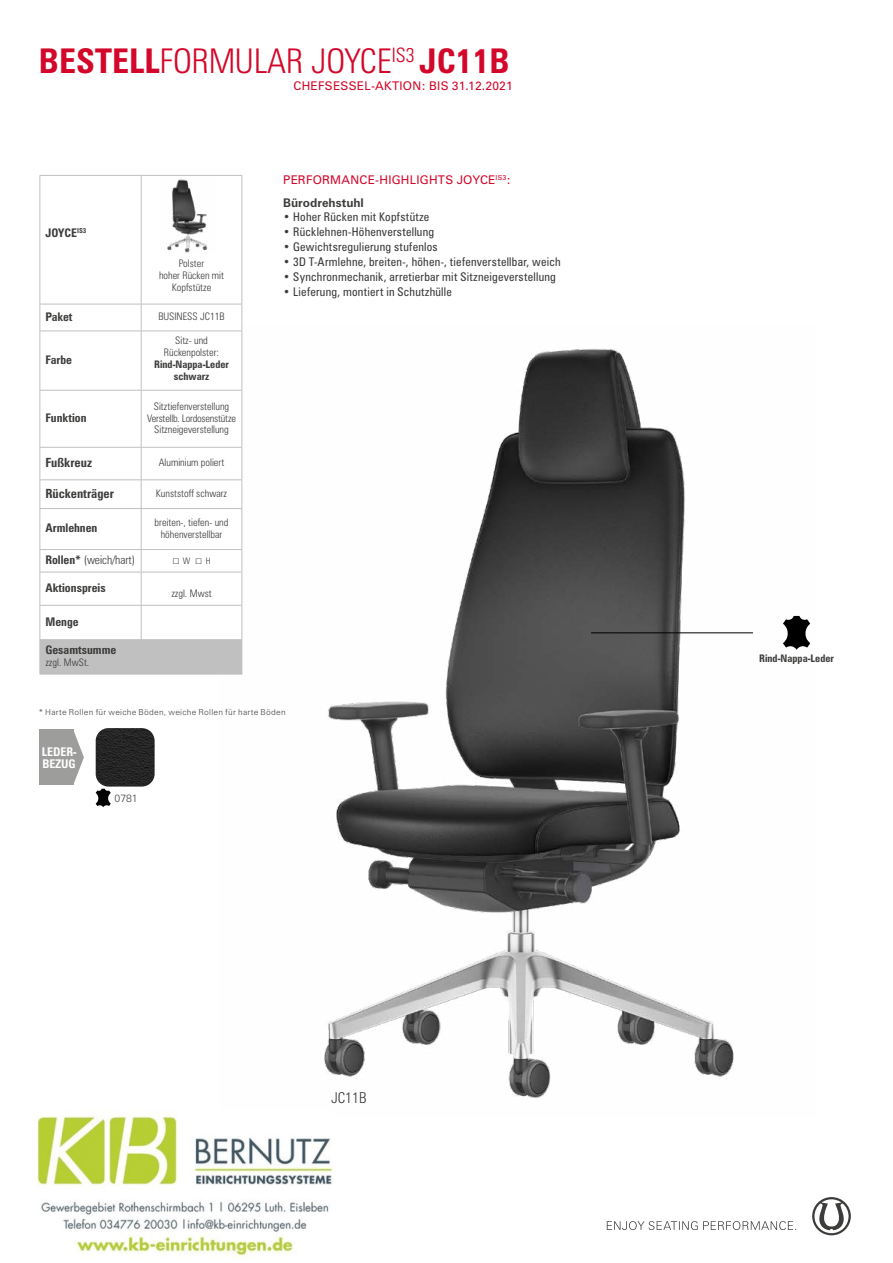
<style>
.page{position:relative;width:893px;height:1263px;background:#fff}
.page>*{position:absolute;margin:0;border:0;box-sizing:border-box;transform-origin:0 0}
.t1{font:34.05px "Zurich BT Light Condensed Head";color:#d3072a}
.t2{font:300 condensed 15px "Zurich BT";color:#3c3c3b}
.t3{font:12.6px "Zurich BT Bold Condensed Head";color:#3c3c3b}
.t4{font:condensed 12px "Zurich BT";letter-spacing:.02em;color:#3c3c3b}
.t5{font:12px "Zurich BT";letter-spacing:.02em;color:#d3072a}
.t6{font:700 12px "Zurich BT";color:#3c3c3b}
.t7{font:12px/12px "Zurich BT Bold Condensed Head";color:#fff}
.t8{font:11.85px "Zurich BT Bold Condensed Head";color:#3c3c3b}
.t9{font:11.85px "Zurich BT Light Condensed Head";letter-spacing:-.01em;color:#3c3c3b}
.t10{font:700 11.85px "Arial";color:#3c3c3b}
.t11{font:300 10.5px "Zurich BT";color:#3c3c3b}
.t12{font:10.35px/11.9px "Zurich BT Light Condensed Head";color:#3c3c3b;text-align:center}
.t13{font:10.35px/11.9px "Zurich BT Bold Condensed Head";color:#3c3c3b;text-align:center}
.t14{font:300 8.25px "Zurich BT";letter-spacing:.03em;color:#3c3c3b}
.s1{font-family:"Zurich BT Bold Condensed Head"}
.s2{font-family:"Zurich BT Light Condensed Head";font-weight:400;font-size:9px}
</style>
<div class="page">
<svg style="left:607px;top:1221px;width:189px;height:9px"></svg>
<svg style="left:812px;top:1197px;width:39px;height:38px"></svg>
<img style="left:242px;top:348px;width:569px;height:750px">
<svg style="left:41px;top:176px;width:201px;height:463px"></svg>
<div style="left:41px;top:640px;width:201px;height:34px;background:#c1c0c0"></div>
<hr style="left:40px;top:175px;width:101px;height:1px;background:#c1c0c0">
<hr style="left:40px;top:176px;width:1px;height:128px;background:#c1c0c0">
<hr style="left:141px;top:175px;width:101px;height:1px;background:#c1c0c0">
<hr style="left:141px;top:176px;width:1px;height:128px;background:#c1c0c0">
<hr style="left:242px;top:176px;width:1px;height:128px;background:#c1c0c0">
<hr style="left:40px;top:304px;width:101px;height:1px;background:#c1c0c0">
<svg style="left:40px;top:304px;width:1px;height:27px"></svg>
<hr style="left:141px;top:304px;width:101px;height:1px;background:#c1c0c0">
<svg style="left:141px;top:304px;width:1px;height:27px"></svg>
<svg style="left:242px;top:304px;width:1px;height:27px"></svg>
<hr style="left:40px;top:331px;width:101px;height:1px;background:#c1c0c0">
<hr style="left:40px;top:331px;width:1px;height:59px;background:#c1c0c0">
<hr style="left:141px;top:331px;width:101px;height:1px;background:#c1c0c0">
<hr style="left:141px;top:331px;width:1px;height:59px;background:#c1c0c0">
<hr style="left:242px;top:331px;width:1px;height:59px;background:#c1c0c0">
<hr style="left:40px;top:390px;width:101px;height:1px;background:#c1c0c0">
<hr style="left:40px;top:390px;width:1px;height:57px;background:#c1c0c0">
<hr style="left:141px;top:390px;width:101px;height:1px;background:#c1c0c0">
<hr style="left:141px;top:390px;width:1px;height:57px;background:#c1c0c0">
<hr style="left:242px;top:390px;width:1px;height:57px;background:#c1c0c0">
<hr style="left:40px;top:447px;width:101px;height:1px;background:#c1c0c0">
<hr style="left:40px;top:448px;width:1px;height:31px;background:#c1c0c0">
<hr style="left:141px;top:447px;width:101px;height:1px;background:#c1c0c0">
<hr style="left:141px;top:448px;width:1px;height:31px;background:#c1c0c0">
<hr style="left:242px;top:448px;width:1px;height:31px;background:#c1c0c0">
<hr style="left:40px;top:479px;width:101px;height:1px;background:#c1c0c0">
<svg style="left:40px;top:480px;width:1px;height:28px"></svg>
<hr style="left:141px;top:479px;width:101px;height:1px;background:#c1c0c0">
<svg style="left:141px;top:480px;width:1px;height:28px"></svg>
<svg style="left:242px;top:480px;width:1px;height:28px"></svg>
<hr style="left:40px;top:508px;width:101px;height:1px;background:#c1c0c0">
<hr style="left:40px;top:509px;width:1px;height:40px;background:#c1c0c0">
<hr style="left:141px;top:508px;width:101px;height:1px;background:#c1c0c0">
<hr style="left:141px;top:509px;width:1px;height:40px;background:#c1c0c0">
<hr style="left:242px;top:509px;width:1px;height:40px;background:#c1c0c0">
<hr style="left:40px;top:549px;width:101px;height:1px;background:#c1c0c0">
<svg style="left:40px;top:550px;width:1px;height:22px"></svg>
<hr style="left:141px;top:549px;width:101px;height:1px;background:#c1c0c0">
<svg style="left:141px;top:550px;width:1px;height:22px"></svg>
<svg style="left:242px;top:550px;width:1px;height:22px"></svg>
<hr style="left:40px;top:572px;width:101px;height:1px;background:#c1c0c0">
<hr style="left:40px;top:572px;width:1px;height:33px;background:#c1c0c0">
<hr style="left:141px;top:572px;width:101px;height:1px;background:#c1c0c0">
<hr style="left:141px;top:572px;width:1px;height:33px;background:#c1c0c0">
<hr style="left:242px;top:572px;width:1px;height:33px;background:#c1c0c0">
<hr style="left:40px;top:605px;width:101px;height:1px;background:#c1c0c0">
<hr style="left:40px;top:606px;width:1px;height:33px;background:#c1c0c0">
<hr style="left:141px;top:605px;width:101px;height:1px;background:#c1c0c0">
<hr style="left:141px;top:606px;width:1px;height:33px;background:#c1c0c0">
<hr style="left:242px;top:606px;width:1px;height:33px;background:#c1c0c0">
<hr style="left:40px;top:639px;width:101px;height:1px;background:#c1c0c0">
<hr style="left:40px;top:640px;width:1px;height:34px;background:#c1c0c0">
<hr style="left:141px;top:639px;width:101px;height:1px;background:#c1c0c0">
<hr style="left:141px;top:640px;width:1px;height:34px;background:#c1c0c0">
<hr style="left:242px;top:640px;width:1px;height:34px;background:#c1c0c0">
<hr style="left:40px;top:674px;width:101px;height:1px;background:#c1c0c0">
<hr style="left:141px;top:674px;width:101px;height:1px;background:#c1c0c0">
<img style="left:160px;top:177px;width:56px;height:76px">
<img style="left:96px;top:728px;width:59px;height:58px">
<div style="left:39px;top:730px;width:34px;height:55px;background:#9d9d9c"></div>
<svg style="left:73px;top:730px;width:11px;height:55px"></svg>
<svg style="left:96px;top:789px;width:15px;height:18px"></svg>
<svg style="left:783px;top:616px;width:27px;height:34px"></svg>
<hr style="left:591px;top:632px;width:162px;height:1px;background:#000">
<img style="left:38px;top:1110px;width:295px;height:149px">
<h1 class="t1" style="left:39px;top:41px;width:472px"><span class="s1">BESTELL</span>FORMULAR JOYCE<sup>IS3</sup> <span class="s1">JC11B</span></h1>
<p class="t5" style="left:294px;top:79px;width:221px">CHEFSESSEL-AKTION: BIS 31.12.2021</p>
<p class="t8" style="left:45px;top:226px;width:42px">JOYCE<sup>IS3</sup></p>
<p class="t12" style="left:159px;top:257px;width:67px">Polster<br>hoher Rücken mit<br>Kopfstütze</p>
<p class="t8" style="left:45px;top:309px;width:28px">Paket</p>
<p class="t12" style="left:158px;top:311px;width:68px">BUSINESS JC11B</p>
<p class="t8" style="left:45px;top:352px;width:28px">Farbe</p>
<p class="t12" style="left:164px;top:335px;width:57px">Sitz- und<br>Rückenpolster:</p>
<p class="t13" style="left:154px;top:358px;width:76px">Rind-Nappa-Leder schwarz</p>
<p class="t8" style="left:45px;top:411px;width:43px">Funktion</p>
<p class="t12" style="left:147px;top:400px;width:90px">Sitztiefenverstellung<br>Verstellb. Lordosenstütze<br>Sitzneigeverstellung</p>
<p class="t3" style="left:45px;top:455px;width:48px">Fußkreuz</p>
<p class="t12" style="left:159px;top:457px;width:67px">Aluminium poliert</p>
<p class="t3" style="left:45px;top:486px;width:70px">Rückenträger</p>
<p class="t12" style="left:156px;top:487px;width:73px">Kunststoff schwarz</p>
<p class="t8" style="left:45px;top:521px;width:54px">Armlehnen</p>
<p class="t12" style="left:155px;top:516px;width:75px">breiten-, tiefen- und höhenverstellbar</p>
<p class="t9" style="left:45px;top:553px;width:91px"><span class="s1">Rollen*</span> (weich/hart)</p>
<p class="t10" style="left:172px;top:551px;width:40px">□ <span class="s2">W</span> □ <span class="s2">H</span></p>
<p class="t8" style="left:45px;top:581px;width:62px">Aktionspreis</p>
<p class="t12" style="left:171px;top:588px;width:42px">zzgl. Mwst</p>
<p class="t8" style="left:45px;top:614px;width:35px">Menge</p>
<p class="t8" style="left:45px;top:643px;width:72px">Gesamtsumme</p>
<p class="t12" style="left:45px;top:656px;width:45px">zzgl. MwSt.</p>
<p class="t5" style="left:283px;top:173px;width:229px">PERFORMANCE-HIGHLIGHTS JOYCE<sup>IS3</sup>:</p>
<p class="t6" style="left:283px;top:196px;width:82px">Bürodrehstuhl</p>
<p class="t4" style="left:283px;top:209px;width:148px">• Hoher Rücken mit Kopfstütze</p>
<p class="t4" style="left:283px;top:224px;width:152px">• Rücklehnen-Höhenverstellung</p>
<p class="t4" style="left:283px;top:239px;width:156px">• Gewichtsregulierung stufenlos</p>
<p class="t4" style="left:283px;top:254px;width:279px">• 3D T-Armlehne, breiten-, höhen-, tiefenverstellbar, weich</p>
<p class="t4" style="left:283px;top:269px;width:274px">• Synchronmechanik, arretierbar mit Sitzneigeverstellung</p>
<p class="t4" style="left:283px;top:284px;width:170px">• Lieferung, montiert in Schutzhülle</p>
<p class="t14" style="left:39px;top:707px;width:248px">* Harte Rollen für weiche Böden, weiche Rollen für harte Böden</p>
<p class="t7" style="left:42px;top:746px;width:36px">LEDER-<br>BEZUG</p>
<p class="t11" style="left:115px;top:791px;width:25px">0781</p>
<p class="t2" style="left:331px;top:1089px;width:37px">JC11B</p>
<p class="t13" style="left:759px;top:652px;width:76px">Rind-Nappa-Leder</p>
</div>
